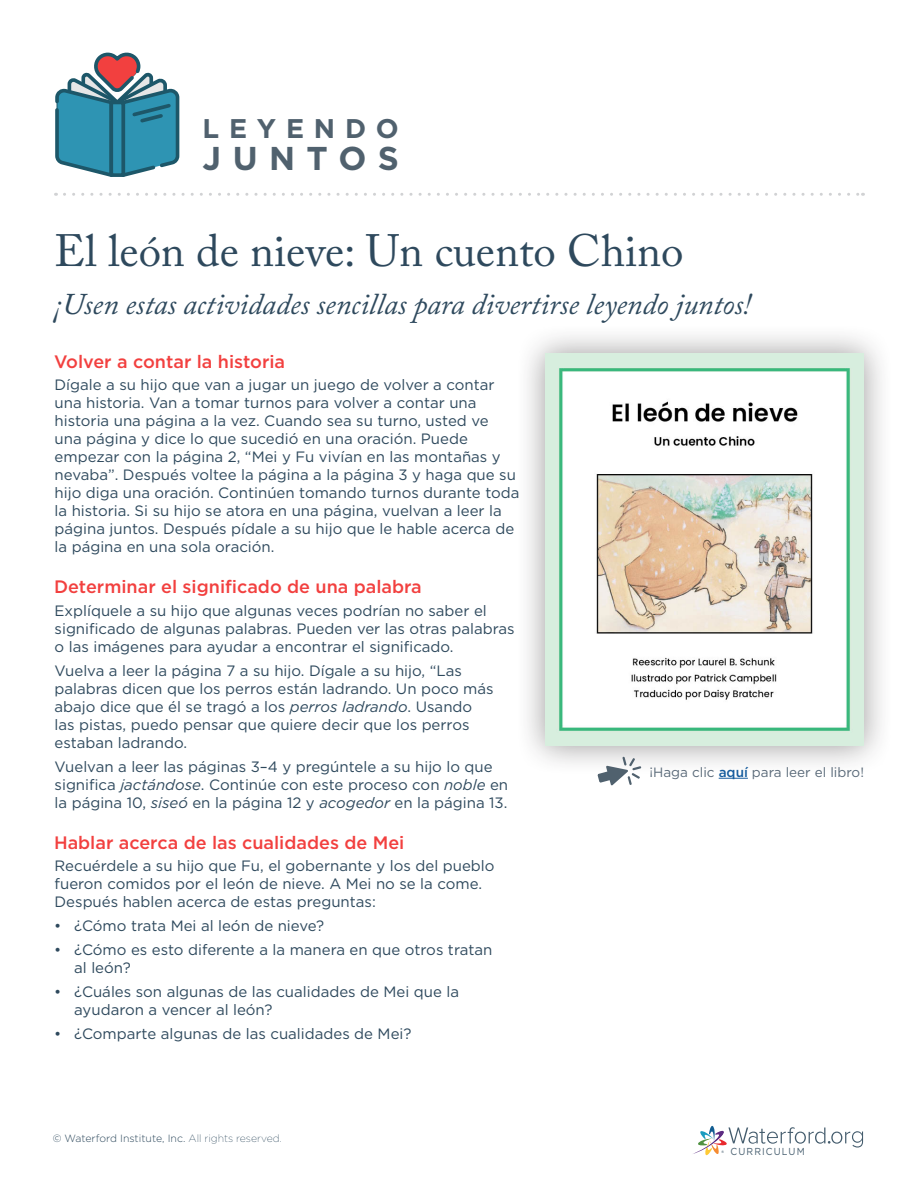
<style>
.page{position:relative;width:918px;height:1188px;background:#fff}
.page>*{position:absolute;margin:0;border:0;box-sizing:border-box;transform-origin:0 0}
.Title__First_Page{font:45px "Adobe Caslon Pro";color:#2e495d}
.t1{font:700 33px "Gotham";letter-spacing:.345em;color:#50616e}
.Subtitle__First_Page{font:italic 30px "Adobe Caslon Pro";color:#2e495d}
.t2{font:700 27px "Gotham";letter-spacing:.36em;color:#50616e}
.Header_1{font:500 18px "Gotham";color:#f2403f}
.Body{font:15px/18px "Gotham";color:#2e495d}
.t3{font:13.5px "Gotham";color:#5a6a79}
.t4{font:300 10.5px "Gotham";color:#2e495d}
.t5{font:10.05px "Gotham";letter-spacing:.12em;color:#445c6d;scale:.91 1}
.s1{font-style:italic}
.s2{font-weight:500;color:#175d9e}
.s3{font-weight:200}
</style>
<div class="page">
<svg style="left:693px;top:1126px;width:170px;height:29px"></svg>
<svg style="left:64px;top:193px;width:799px;height:3px"></svg>
<svg style="left:55px;top:53px;width:124px;height:124px"></svg>
<svg style="left:719px;top:778px;width:29px;height:1px"></svg>
<div style="left:515px;top:323px;width:379px;height:453px;background:#231f20;opacity:.45"></div>
<img style="left:545px;top:353px;width:319px;height:393px">
<svg style="left:597px;top:757px;width:44px;height:28px"></svg>
<h3 class="t2" style="left:203px;top:111px;width:198px">LEYENDO</h3>
<h2 class="t1" style="left:203px;top:136px;width:198px">JUNTOS</h2>
<p class="Title__First_Page" style="left:54px;top:225px;width:631px">El león de nieve: Un cuento Chino</p>
<p class="Subtitle__First_Page" style="left:54px;top:286px;width:699px">¡Usen estas actividades sencillas para divertirse leyendo juntos!</p>
<p class="Header_1" style="left:54px;top:350px;width:233px">Volver a contar la historia</p>
<p class="Body" style="left:55px;top:376px;width:466px">Dígale a su hijo que van a jugar un juego de volver a contar una historia. Van a tomar turnos para volver a contar una historia una página a la vez. Cuando sea su turno, usted ve<br>una página y dice lo que sucedió en una oración. Puede empezar con la página 2, “Mei y Fu vivían en las montañas y nevaba”. Después voltee la página a la página 3 y haga que su hijo diga una oración. Continúen tomando turnos durante toda la historia. Si su hijo se atora en una página, vuelvan a leer la página juntos. Después pídale a su hijo que le hable acerca de la página en una sola oración.</p>
<p class="Header_1" style="left:54px;top:575px;width:369px">Determinar el significado de una palabra</p>
<p class="Body" style="left:55px;top:601px;width:462px">Explíquele a su hijo que algunas veces podrían no saber el significado de algunas palabras. Pueden ver las otras palabras o las imágenes para ayudar a encontrar el significado.</p>
<p class="Body" style="left:55px;top:661px;width:441px">Vuelva a leer la página 7 a su hijo. Dígale a su hijo, “Las palabras dicen que los perros están ladrando. Un poco más abajo dice que él se tragó a los <span class="s1">perros ladrando</span>. Usando las pistas, puedo pensar que quiere decir que los perros estaban ladrando.</p>
<p class="Body" style="left:55px;top:757px;width:455px">Vuelvan a leer las páginas 3–4 y pregúntele a su hijo lo que significa <span class="s1">jactándose</span>. Continúe con este proceso con <span class="s1">noble</span> en la página 10, <span class="s1">siseó</span> en la página 12 y <span class="s1">acogedor</span> en la página 13.</p>
<p class="Header_1" style="left:54px;top:831px;width:352px">Hablar acerca de las cualidades de Mei</p>
<p class="Body" style="left:55px;top:857px;width:441px">Recuérdele a su hijo que Fu, el gobernante y los del pueblo fueron comidos por el león de nieve. A Mei no se la come.<br>Después hablen acerca de estas preguntas:</p>
<p class="Body" style="left:54px;top:917px;width:272px">• ¿Cómo trata Mei al león de nieve?</p>
<p class="Body" style="left:74px;top:941px;width:420px;text-indent:-20px">• ¿Cómo es esto diferente a la manera en que otros tratan al león?</p>
<p class="Body" style="left:74px;top:983px;width:386px;text-indent:-20px">• ¿Cuáles son algunas de las cualidades de Mei que la ayudaron a vencer al león?</p>
<p class="Body" style="left:54px;top:1025px;width:359px">• ¿Comparte algunas de las cualidades de Mei?</p>
<p class="t3" style="left:650px;top:763px;width:216px">¡Haga clic <span class="s2">aquí</span> para leer el libro!</p>
<p class="t4" style="left:53px;top:1132px;width:231px">© Waterford Institute, Inc. <span class="s3">All rights reserved.</span></p>
<p class="t5" style="left:731px;top:1145px;width:83px">CURRICULUM</p>
</div>
